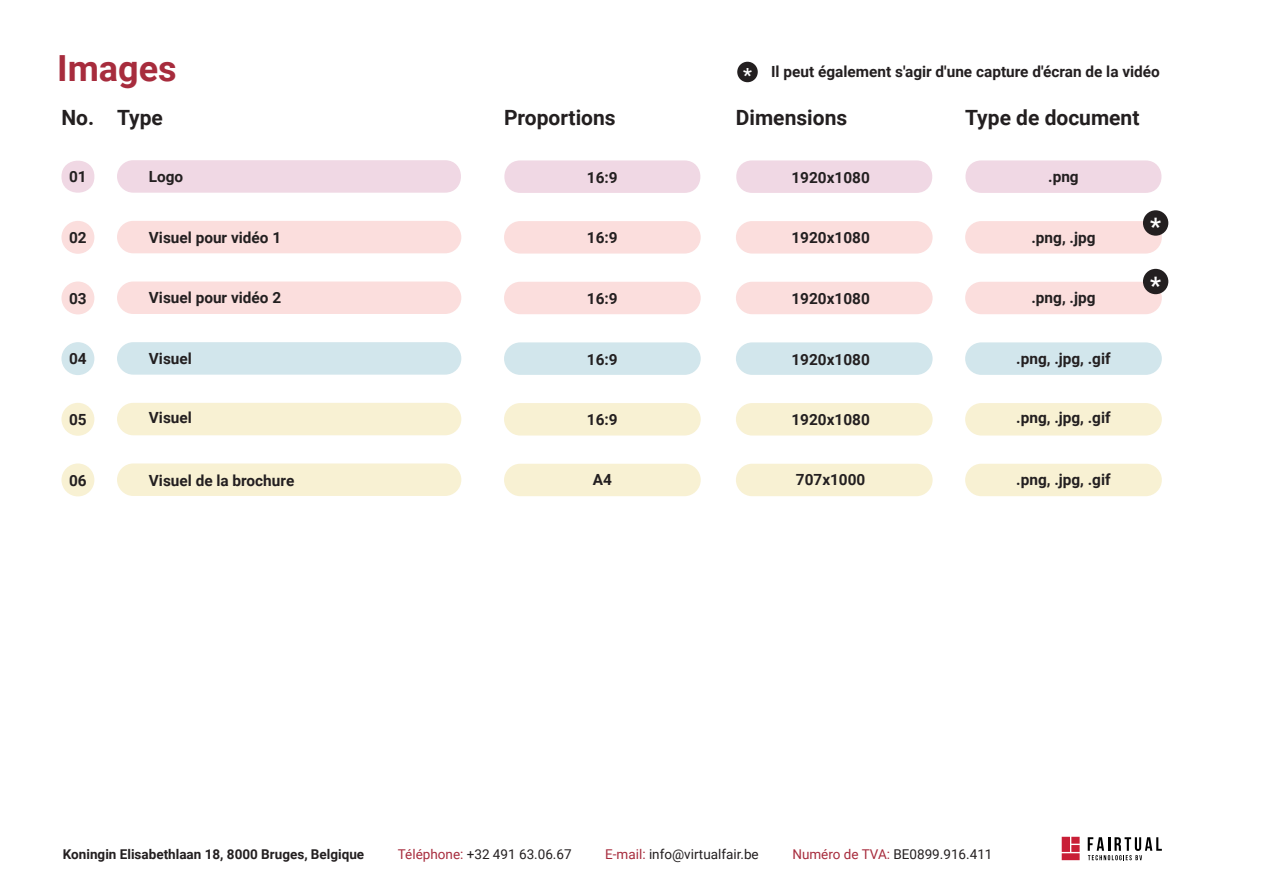
<style>
.page{position:relative;width:1263px;height:893px;background:#fff}
.page>*{position:absolute;margin:0;border:0;box-sizing:border-box;transform-origin:0 0}
.t1{font:700 36px "Roboto";color:#a72c3d}
.t2{font:700 24.15px "Roboto";color:#fff}
.t3{font:700 21px "Roboto";color:#231f20}
.t4{font:700 15.3px "Roboto";color:#231f20}
.t5{font:13.5px "Roboto";color:#231f20}
.t6{font:700 13.5px "Roboto";color:#231f20}
.s1{font-size:19.5px;color:#fff}
.s2{color:#a72c3d}
</style>
<div class="page">
<div style="left:737px;top:62px;width:21px;height:20px;background:#231f20;border-radius:50%"></div>
<svg style="left:1062px;top:837px;width:17px;height:23px"></svg>
<svg style="left:1088px;top:837px;width:74px;height:23px"></svg>
<div style="left:117px;top:160px;width:344px;height:33px;background:#f0d8e4"></div>
<svg style="left:61px;top:160px;width:34px;height:33px"></svg>
<div style="left:965px;top:160px;width:197px;height:33px;background:#f0d8e4"></div>
<div style="left:504px;top:160px;width:197px;height:33px;background:#f0d8e4"></div>
<div style="left:736px;top:160px;width:196px;height:33px;background:#f0d8e4"></div>
<div style="left:117px;top:221px;width:344px;height:32px;background:#fbdedd;border-radius:16px"></div>
<div style="left:61px;top:221px;width:33px;height:33px;background:#fbdedd;border-radius:50%"></div>
<div style="left:965px;top:221px;width:197px;height:33px;background:#fbdedd;border-radius:16px"></div>
<div style="left:1143px;top:210px;width:25px;height:26px;background:#231f20;border-radius:50%"></div>
<div style="left:504px;top:221px;width:197px;height:33px;background:#fbdedd;border-radius:16px"></div>
<div style="left:736px;top:221px;width:196px;height:33px;background:#fbdedd;border-radius:16px"></div>
<div style="left:117px;top:282px;width:344px;height:32px;background:#fbdedd;border-radius:16px"></div>
<div style="left:61px;top:282px;width:33px;height:32px;background:#fbdedd;border-radius:50%"></div>
<div style="left:965px;top:282px;width:197px;height:32px;background:#fbdedd;border-radius:16px"></div>
<div style="left:504px;top:282px;width:197px;height:32px;background:#fbdedd;border-radius:16px"></div>
<div style="left:736px;top:282px;width:196px;height:32px;background:#fbdedd;border-radius:16px"></div>
<div style="left:117px;top:342px;width:344px;height:33px;background:#d2e6ec;border-radius:16px"></div>
<div style="left:61px;top:342px;width:33px;height:33px;background:#d2e6ec;border-radius:50%"></div>
<div style="left:965px;top:342px;width:197px;height:33px;background:#d2e6ec;border-radius:16px"></div>
<div style="left:1143px;top:269px;width:25px;height:25px;background:#231f20;border-radius:50%"></div>
<div style="left:504px;top:342px;width:197px;height:33px;background:#d2e6ec;border-radius:16px"></div>
<div style="left:736px;top:342px;width:196px;height:33px;background:#d2e6ec;border-radius:16px"></div>
<div style="left:117px;top:403px;width:344px;height:32px;background:#f8f1d3;border-radius:16px"></div>
<div style="left:61px;top:403px;width:33px;height:33px;background:#f8f1d3;border-radius:50%"></div>
<div style="left:965px;top:403px;width:197px;height:32px;background:#f8f1d3;border-radius:16px"></div>
<div style="left:504px;top:403px;width:197px;height:32px;background:#f8f1d3;border-radius:16px"></div>
<div style="left:736px;top:403px;width:196px;height:32px;background:#f8f1d3;border-radius:16px"></div>
<div style="left:117px;top:463px;width:344px;height:33px;background:#f8f1d3;border-radius:16px"></div>
<div style="left:61px;top:463px;width:33px;height:33px;background:#f8f1d3;border-radius:50%"></div>
<div style="left:965px;top:464px;width:197px;height:32px;background:#f8f1d3;border-radius:16px"></div>
<div style="left:504px;top:464px;width:197px;height:32px;background:#f8f1d3;border-radius:16px"></div>
<div style="left:736px;top:464px;width:196px;height:32px;background:#f8f1d3;border-radius:16px"></div>
<h1 class="t1" style="left:57px;top:43px;width:121px">Images</h1>
<p class="t4" style="left:743px;top:61px;width:418px"><span class="s1">*</span> Il peut également s'agir d'une capture d'écran de la vidéo</p>
<h3 class="t3" style="left:61px;top:103px;width:103px">No. Type</h3>
<h3 class="t3" style="left:504px;top:103px;width:113px">Proportions</h3>
<h3 class="t3" style="left:736px;top:103px;width:113px">Dimensions</h3>
<h3 class="t3" style="left:965px;top:103px;width:176px">Type de document</h3>
<p class="t4" style="left:69px;top:166px;width:19px">01</p>
<p class="t4" style="left:149px;top:165px;width:36px">Logo</p>
<p class="t4" style="left:587px;top:167px;width:32px">16:9</p>
<p class="t4" style="left:791px;top:167px;width:80px">1920x1080</p>
<p class="t4" style="left:1048px;top:165px;width:32px">.png</p>
<p class="t4" style="left:69px;top:227px;width:19px">02</p>
<p class="t4" style="left:149px;top:227px;width:134px">Visuel pour vidéo 1</p>
<p class="t4" style="left:587px;top:227px;width:32px">16:9</p>
<p class="t4" style="left:791px;top:227px;width:80px">1920x1080</p>
<p class="t4" style="left:1031px;top:227px;width:65px">.png, .jpg</p>
<p class="t4" style="left:69px;top:287px;width:19px">03</p>
<p class="t4" style="left:149px;top:287px;width:134px">Visuel pour vidéo 2</p>
<p class="t4" style="left:587px;top:287px;width:32px">16:9</p>
<p class="t4" style="left:791px;top:287px;width:80px">1920x1080</p>
<p class="t4" style="left:1031px;top:287px;width:65px">.png, .jpg</p>
<p class="t4" style="left:69px;top:348px;width:19px">04</p>
<p class="t4" style="left:149px;top:348px;width:45px">Visuel</p>
<p class="t4" style="left:587px;top:349px;width:32px">16:9</p>
<p class="t4" style="left:791px;top:349px;width:80px">1920x1080</p>
<p class="t4" style="left:1016px;top:348px;width:96px">.png, .jpg, .gif</p>
<p class="t4" style="left:69px;top:409px;width:19px">05</p>
<p class="t4" style="left:149px;top:407px;width:45px">Visuel</p>
<p class="t4" style="left:587px;top:409px;width:32px">16:9</p>
<p class="t4" style="left:791px;top:409px;width:80px">1920x1080</p>
<p class="t4" style="left:1016px;top:407px;width:96px">.png, .jpg, .gif</p>
<p class="t4" style="left:69px;top:469px;width:19px">06</p>
<p class="t4" style="left:149px;top:469px;width:147px">Visuel de la brochure</p>
<p class="t4" style="left:593px;top:469px;width:21px">A4</p>
<p class="t4" style="left:796px;top:469px;width:71px">707x1000</p>
<p class="t4" style="left:1016px;top:469px;width:96px">.png, .jpg, .gif</p>
<h2 class="t2" style="left:1150px;top:210px;width:12px">*</h2>
<h2 class="t2" style="left:1150px;top:268px;width:12px">*</h2>
<p class="t6" style="left:63px;top:845px;width:303px">Koningin Elisabethlaan 18, 8000 Bruges, Belgique</p>
<p class="t5" style="left:398px;top:845px;width:175px"><span class="s2">Téléphone:</span> +32 491 63.06.67</p>
<p class="t5" style="left:605px;top:845px;width:155px"><span class="s2">E-mail:</span> info@virtualfair.be</p>
<p class="t5" style="left:792px;top:845px;width:202px"><span class="s2">Numéro de TVA:</span> BE0899.916.411</p>
</div>
